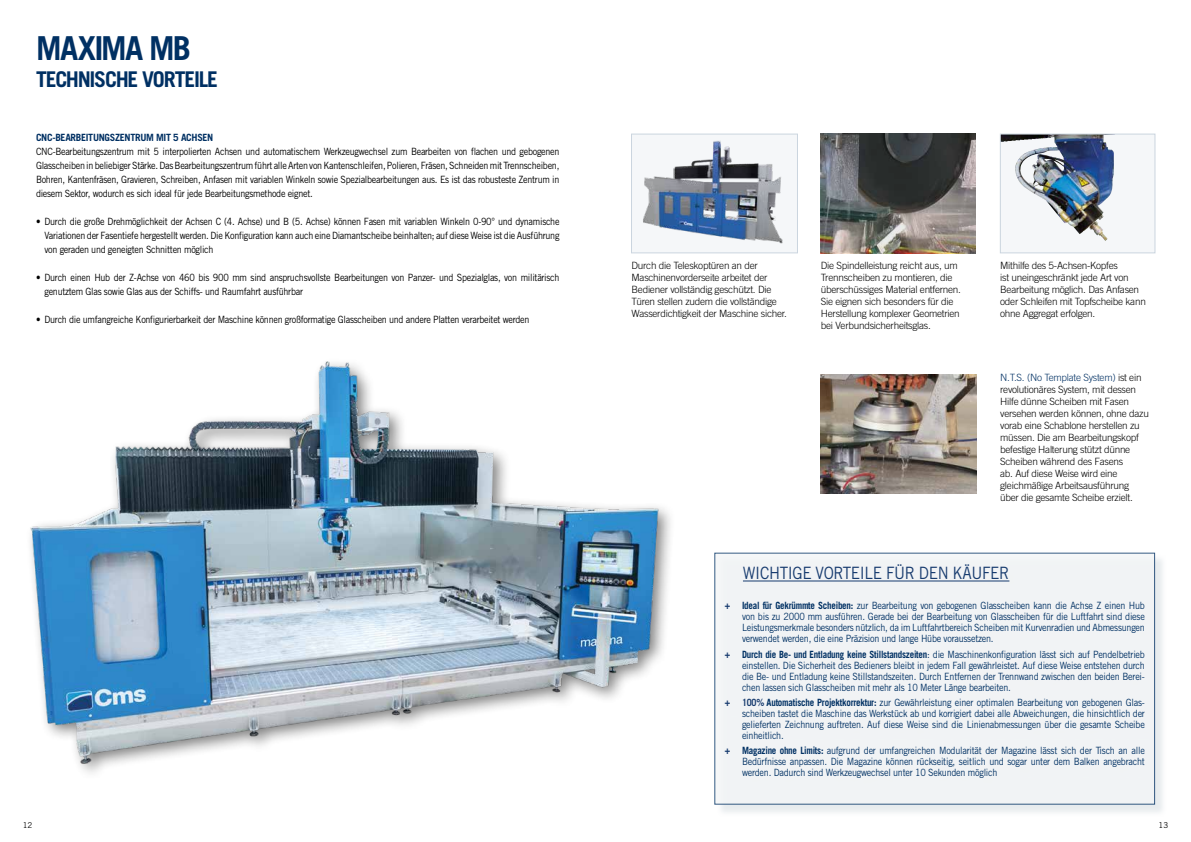
<style>
.page{position:relative;width:1191px;height:842px;background:#fff}
.page>*{position:absolute;margin:0;border:0;box-sizing:border-box;transform-origin:0 0}
.t1{font:700 33px "Trade Gothic LT Std";letter-spacing:-.045em;color:#003063}
.t2{font:700 21.7px "Trade Gothic LT Std";letter-spacing:-.06em;color:#003063}
.t3{font:17px "Trade Gothic LT Std";letter-spacing:-.025em;color:#183c6f;scale:.9 1}
.t4{font:10px/11px "Trade Gothic LT Std";letter-spacing:-.025em;color:#003063;text-align:justify;scale:.9 1}
.t5{font:10px/14px "Trade Gothic LT Std";letter-spacing:-.03em;color:#000;text-align:justify;scale:.9 1}
.t6{font:300 10px/12px "Trade Gothic LT Std";letter-spacing:-.025em;color:#000}
.t7{font:700 10px "Trade Gothic LT Std";letter-spacing:-.03em;color:#003063}
.t8{font:8px "Trade Gothic LT Std";color:#000}
.s1{color:#003063}
.s2{font-weight:700;color:#183c6f}
.s3{font-weight:700}
</style>
<div class="page">
<img style="left:30px;top:361px;width:641px;height:412px">
<div style="left:716px;top:555px;width:451px;height:262px;background:#d8dfe3;opacity:.75"></div>
<div style="left:714px;top:553px;width:440px;height:251px;background:#f4f6f7"></div>
<hr style="left:743px;top:580px;width:266px;height:1px;background:#183c6f">
<img style="left:642px;top:140px;width:141px;height:104px">
<div style="left:631px;top:134px;width:166px;height:119px;border:1px solid #cbd5df"></div>
<div style="left:1000px;top:134px;width:155px;height:119px;background:#f5f7f9"></div>
<img style="left:1002px;top:136px;width:112px;height:105px">
<div style="left:1000px;top:134px;width:155px;height:119px;border:1px solid #cbd5df"></div>
<img style="left:821px;top:134px;width:154px;height:119px">
<img style="left:821px;top:374px;width:155px;height:119px">
<h1 class="t1" style="left:36px;top:28px;width:156px">MAXIMA MB</h1>
<h2 class="t2" style="left:36px;top:65px;width:183px">TECHNISCHE VORTEILE</h2>
<p class="t7" style="left:36px;top:131px;width:179px">CNC-BEARBEITUNGSZENTRUM MIT 5 ACHSEN</p>
<p class="t5" style="left:36px;top:144px;width:583px">CNC-Bearbeitungszentrum mit 5 interpolierten Achsen und automatischem Werkzeugwechsel zum Bearbeiten von flachen und gebogenen Glasscheiben in beliebiger Stärke. Das Bearbeitungszentrum führt alle Arten von Kantenschleifen, Polieren, Fräsen, Schneiden mit Trennscheiben, Bohren, Kantenfräsen, Gravieren, Schreiben, Anfasen mit variablen Winkeln sowie Spezialbearbeitungen aus. Es ist das robusteste Zentrum in diesem Sektor, wodurch es sich ideal für jede Bearbeitungsmethode eignet.</p>
<p class="t5" style="left:45px;top:214px;width:574px;text-indent:-9px">• Durch die große Drehmöglichkeit der Achsen C (4. Achse) und B (5. Achse) können Fasen mit variablen Winkeln 0-90° und dynamische Variationen der Fasentiefe hergestellt werden. Die Konfiguration kann auch eine Diamantscheibe beinhalten; auf diese Weise ist die Ausführung von geraden und geneigten Schnitten möglich</p>
<p class="t5" style="left:45px;top:270px;width:574px;text-indent:-9px">• Durch einen Hub der Z-Achse von 460 bis 900 mm sind anspruchsvollste Bearbeitungen von Panzer- und Spezialglas, von militärisch genutztem Glas sowie Glas aus der Schiffs- und Raumfahrt ausführbar</p>
<p class="t5" style="left:36px;top:312px;width:550px">• Durch die umfangreiche Konfigurierbarkeit der Maschine können großformatige Glasscheiben und andere Platten verarbeitet werden</p>
<p class="t6" style="left:631px;top:259px;width:157px">Durch die Teleskoptüren an der Maschinenvorderseite arbeitet der Bediener vollständig geschützt. Die Türen stellen zudem die vollständige Wasserdichtigkeit der Maschine sicher.</p>
<p class="t6" style="left:821px;top:259px;width:142px">Die Spindelleistung reicht aus, um Trennscheiben zu montieren, die überschüssiges Material entfernen.<br>Sie eignen sich besonders für die Herstellung komplexer Geometrien bei Verbundsicherheitsglas.</p>
<p class="t6" style="left:1000px;top:259px;width:147px">Mithilfe des 5-Achsen-Kopfes<br>ist uneingeschränkt jede Art von<br>Bearbeitung möglich. Das Anfasen oder Schleifen mit Topfscheibe kann ohne Aggregat erfolgen.</p>
<p class="t6" style="left:1000px;top:372px;width:150px"><span class="s1">N.T.S. (No Template System)</span> ist ein revolutionäres System, mit dessen Hilfe dünne Scheiben mit Fasen versehen werden können, ohne dazu vorab eine Schablone herstellen zu müssen. Die am Bearbeitungskopf befestige Halterung stützt dünne Scheiben während des Fasens<br>ab. Auf diese Weise wird eine gleichmäßige Arbeitsausführung über die gesamte Scheibe erzielt.</p>
<h3 class="t3" style="left:743px;top:563px;width:297px">WICHTIGE VORTEILE FÜR DEN KÄUFER</h3>
<p class="t4" style="left:742px;top:599px;width:449px;text-indent:-17px"><span class="s2">+</span> <span class="s3">Ideal für Gekrümmte Scheiben:</span> zur Bearbeitung von gebogenen Glasscheiben kann die Achse Z einen Hub von bis zu 2000 mm ausführen. Gerade bei der Bearbeitung von Glasscheiben für die Luftfahrt sind diese Leistungsmerkmale besonders nützlich, da im Luftfahrtbereich Scheiben mit Kurvenradien und Abmessungen verwendet werden, die eine Präzision und lange Hübe voraussetzen.</p>
<p class="t4" style="left:742px;top:648px;width:449px;text-indent:-17px"><span class="s2">+</span> <span class="s3">Durch die Be- und Entladung keine Stillstandszeiten</span>: die Maschinenkonfiguration lässt sich auf Pendelbetrieb einstellen. Die Sicherheit des Bedieners bleibt in jedem Fall gewährleistet. Auf diese Weise entstehen durch die Be- und Entladung keine Stillstandszeiten. Durch Entfernen der Trennwand zwischen den beiden Berei&shy;chen lassen sich Glasscheiben mit mehr als 10 Meter Länge bearbeiten.</p>
<p class="t4" style="left:742px;top:696px;width:449px;text-indent:-17px"><span class="s2">+ 100%</span> <span class="s3">Automatische Projektkorrektur:</span> zur Gewährleistung einer optimalen Bearbeitung von gebogenen Glas&shy;scheiben tastet die Maschine das Werkstück ab und korrigiert dabei alle Abweichungen, die hinsichtlich der gelieferten Zeichnung auftreten. Auf diese Weise sind die Linienabmessungen über die gesamte Scheibe einheitlich.</p>
<p class="t4" style="left:742px;top:744px;width:449px;text-indent:-17px"><span class="s2">+</span> <span class="s3">Magazine ohne Limits:</span> aufgrund der umfangreichen Modularität der Magazine lässt sich der Tisch an alle Bedürfnisse anpassen. Die Magazine können rückseitig, seitlich und sogar unter dem Balken angebracht werden. Dadurch sind Werkzeugwechsel unter 10 Sekunden möglich</p>
<p class="t8" style="left:23px;top:820px;width:11px">12</p>
<p class="t8" style="left:1158px;top:820px;width:11px">13</p>
</div>
